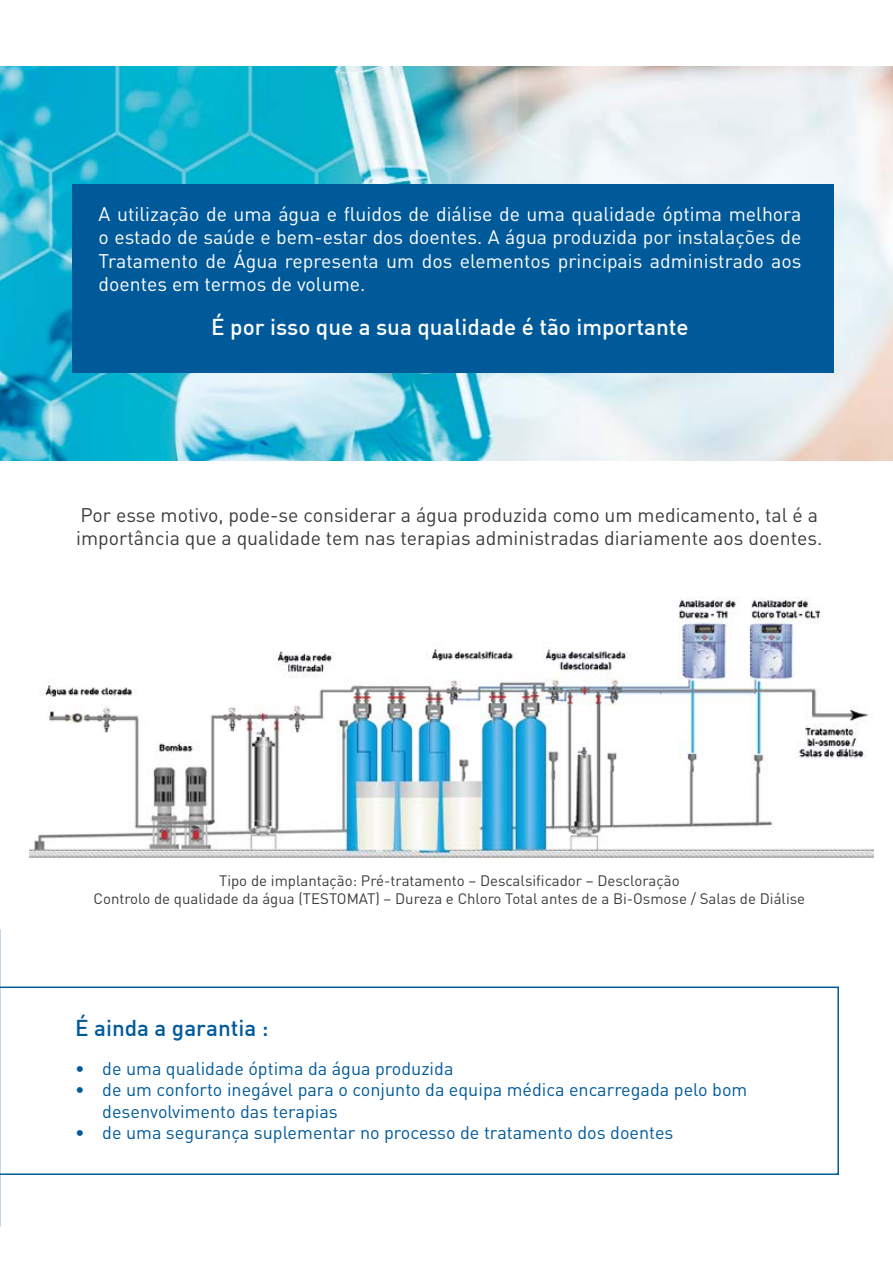
<style>
.page{position:relative;width:893px;height:1263px;background:#fff}
.page>*{position:absolute;margin:0;border:0;box-sizing:border-box;transform-origin:0 0}
.t1{font:500 22.5px "DIN";color:#fff}
.t2{font:500 22.5px "DIN";color:#005a9a}
.t3{font:19.5px/23.4px "DIN";color:#fff;text-align:justify}
.t4{font:19.5px/23.4px "DIN";color:#3c3c3b}
.t5{font:18px/21.6px "DIN";color:#005a9a}
.t6{font:15px/18px "DIN";color:#3c3c3b;text-align:center}
</style>
<div class="page">
<img style="left:0;top:66px;width:893px;height:395px">
<div style="left:72px;top:184px;width:761px;height:189px;background:#005a9a"></div>
<img style="left:30px;top:597px;width:843px;height:262px">
<svg style="left:0;top:986px;width:839px;height:189px"></svg>
<p class="t3" style="left:99px;top:202px;width:704px">A utilização de uma água e fluidos de diálise de uma qualidade óptima melhora o estado de saúde e bem-estar dos doentes. A água produzida por instalações de Tratamento de Água representa um dos elementos principais administrado aos doentes em termos de volume.</p>
<p class="t1" style="left:211px;top:312px;width:479px">É por isso que a sua qualidade é tão importante</p>
<p class="t4" style="left:76px;top:503px;width:747px">Por esse motivo, pode-se considerar a água produzida como um medicamento, tal é a importância que a qualidade tem nas terapias administradas diariamente aos doentes.</p>
<p class="t6" style="left:94px;top:871px;width:713px">Tipo de implantação: Pré-tratamento – Descalsificador – Descloração<br>Controlo de qualidade da água (TESTOMAT) – Dureza e Chloro Total antes de a Bi-Osmose / Salas de Diálise</p>
<p class="t2" style="left:75px;top:1013px;width:195px">É ainda a garantia :</p>
<p class="t5" style="left:75px;top:1057px;width:380px">• de uma qualidade óptima da água produzida</p>
<p class="t5" style="left:102px;top:1078px;width:647px;text-indent:-27px">• de um conforto inegável para o conjunto da equipa médica encarregada pelo bom desenvolvimento das terapias</p>
<p class="t5" style="left:75px;top:1122px;width:600px">• de uma segurança suplementar no processo de tratamento dos doentes</p>
</div>
